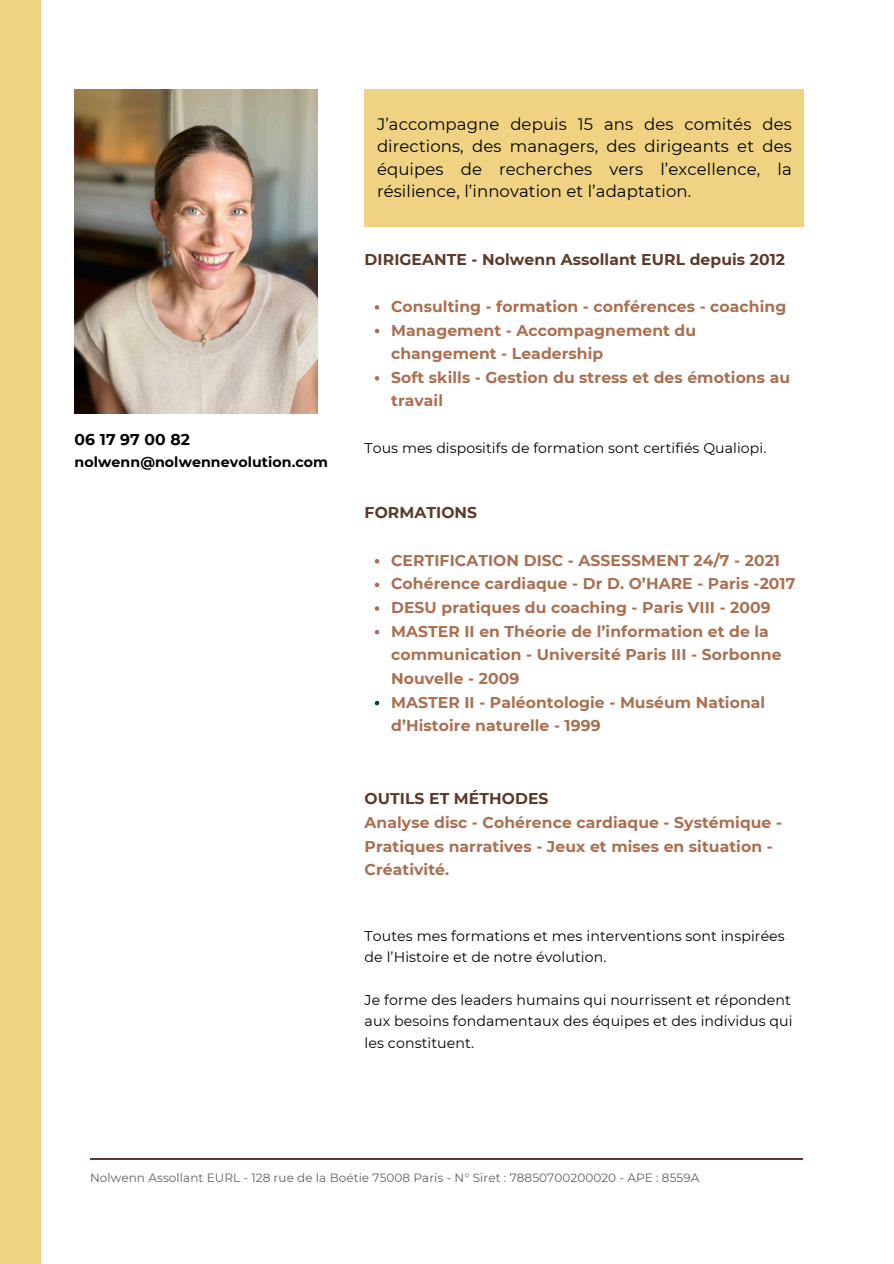
<style>
.page{position:relative;width:894px;height:1264px;background:#fff}
.page>*{position:absolute;margin:0;border:0;box-sizing:border-box;transform-origin:0 0}
.t1{font:16.5px/22.5px "Montserrat";letter-spacing:.005em;color:#000;text-align:justify}
.t2{font:700 15.6px/23.7px "Montserrat";letter-spacing:.005em;color:#a96f51}
.t3{font:700 15.6px "Montserrat";letter-spacing:.005em;color:#593a2c}
.t4{font:700 15.6px "Montserrat";letter-spacing:.005em;color:#000}
.t5{font:14.1px/21.3px "Montserrat";letter-spacing:.005em;color:#000}
.t6{font:700 14.1px "Montserrat";letter-spacing:.005em;color:#000}
.t7{font:12px "Montserrat";letter-spacing:.005em;color:#606060}
.s1{color:#593a2c}
</style>
<div class="page">
<hr style="left:90px;top:1157px;width:712px;height:2px;background:#593a2c">
<div style="left:0;top:0;width:41px;height:1263px;background:#efd282"></div>
<div style="left:364px;top:89px;width:439px;height:137px;background:#efd282"></div>
<img style="left:75px;top:89px;width:243px;height:324px">
<svg style="left:374px;top:305px;width:5px;height:5px"></svg>
<svg style="left:374px;top:329px;width:5px;height:4px"></svg>
<svg style="left:374px;top:376px;width:5px;height:4px"></svg>
<svg style="left:374px;top:559px;width:5px;height:4px"></svg>
<svg style="left:374px;top:582px;width:5px;height:5px"></svg>
<svg style="left:374px;top:606px;width:5px;height:4px"></svg>
<svg style="left:374px;top:630px;width:5px;height:4px"></svg>
<svg style="left:374px;top:700px;width:5px;height:5px"></svg>
<h5 class="t4" style="left:75px;top:429px;width:117px">06 17 97 00 82</h5>
<h5 class="t6" style="left:75px;top:453px;width:255px">nolwenn@nolwennevolution.com</h5>
<p class="t1" style="left:377px;top:113px;width:416px">J’accompagne depuis 15 ans des comités des directions, des managers, des dirigeants et des équipes de recherches vers l’excellence, la résilience, l’innovation et l’adaptation.</p>
<h3 class="t3" style="left:364px;top:249px;width:422px">DIRIGEANTE - Nolwenn Assollant EURL depuis 2012</h3>
<h2 class="t2" style="left:391px;top:294px;width:396px">Consulting - formation - conférences - coaching</h2>
<p class="t2" style="left:391px;top:318px;width:306px">Management - Accompagnement du changement - Leadership</p>
<p class="t2" style="left:391px;top:365px;width:400px">Soft skills - Gestion du stress et des émotions au travail</p>
<p class="t5" style="left:364px;top:437px;width:403px">Tous mes dispositifs de formation sont certifiés Qualiopi.</p>
<h5 class="t3" style="left:364px;top:503px;width:114px">FORMATIONS</h5>
<h1 class="t2" style="left:391px;top:548px;width:390px">CERTIFICATION DISC - ASSESSMENT 24/7 - 2021</h1>
<p class="t2" style="left:391px;top:572px;width:406px">Cohérence cardiaque - Dr D. O’HARE - Paris -2017</p>
<p class="t2" style="left:391px;top:595px;width:381px">DESU pratiques du coaching - Paris VIII - 2009</p>
<p class="t2" style="left:391px;top:619px;width:392px">MASTER II en Théorie de l’information et de la communication - Université Paris III - Sorbonne<br>Nouvelle - 2009</p>
<p class="t2" style="left:391px;top:690px;width:375px">MASTER II - Paléontologie - Muséum National d’Histoire naturelle - 1999</p>
<p class="t2" style="left:364px;top:787px;width:419px"><span class="s1">OUTILS ET MÉTHODES<br></span>Analyse disc - Cohérence cardiaque - Systémique - Pratiques narratives - Jeux et mises en situation - Créativité.</p>
<h2 class="t5" style="left:364px;top:924px;width:421px">Toutes mes formations et mes interventions sont inspirées de l’Histoire et de notre évolution.</h2>
<h5 class="t5" style="left:364px;top:989px;width:429px">Je forme des leaders humains qui nourrissent et répondent aux besoins fondamentaux des équipes et des individus qui les constituent.</h5>
<h4 class="t7" style="left:90px;top:1170px;width:610px">Nolwenn Assollant EURL - 128 rue de la Boétie 75008 Paris - N° Siret : 78850700200020 - APE : 8559A</h4>
</div>
